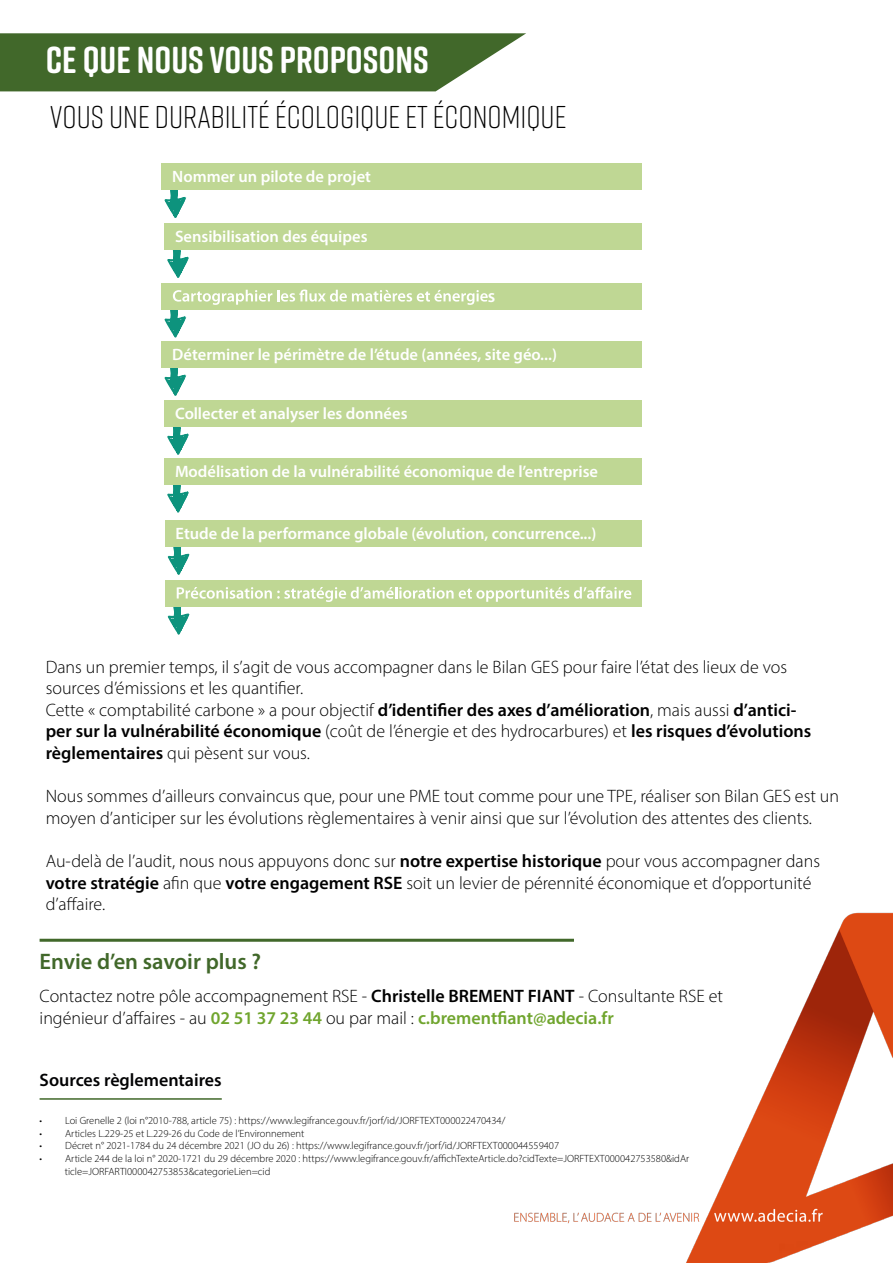
<style>
.page{position:relative;width:893px;height:1263px;background:#fff}
.page>*{position:absolute;margin:0;border:0;box-sizing:border-box;transform-origin:0 0}
.t1{font:700 37.5px "Rift Soft";color:#fff}
.t2{font:300 31.5px "Rift Soft";color:#000}
.t3{font:600 22.5px "Myriad Pro";color:#41682a}
.t4{font:300 18px/21.6px "Myriad Pro";color:#000}
.t5{font:600 18px "Myriad Pro";color:#020203}
.t6{font:600 18px "Myriad Pro";color:#fff}
.t7{font:600 16.5px "Myriad Pro";color:#fff}
.t8{font:300 10.5px/12.6px "Myriad Pro";color:#000}
.s1{font-weight:600}
.s2{font-weight:600;color:#70a52e}
</style>
<div class="page">
<svg style="left:0;top:33px;width:526px;height:58px;background:#52753d"></svg>
<hr style="left:40px;top:939px;width:534px;height:3px;background:#41682a">
<hr style="left:40px;top:1098px;width:182px;height:2px;background:#41682a">
<img style="left:503px;top:912px;width:390px;height:351px">
<svg style="left:164px;top:190px;width:22px;height:28px"></svg>
<div style="left:162px;top:164px;width:480px;height:26px;background:#bfd794"></div>
<svg style="left:167px;top:250px;width:22px;height:28px"></svg>
<div style="left:165px;top:224px;width:477px;height:26px;background:#bfd794"></div>
<div style="left:162px;top:283px;width:480px;height:27px;background:#bfd794"></div>
<svg style="left:164px;top:290px;width:324px;height:48px"></svg>
<svg style="left:164px;top:368px;width:22px;height:28px"></svg>
<div style="left:162px;top:341px;width:480px;height:27px;background:#bfd794"></div>
<svg style="left:167px;top:427px;width:22px;height:28px"></svg>
<div style="left:165px;top:400px;width:477px;height:27px;background:#bfd794"></div>
<svg style="left:167px;top:485px;width:22px;height:28px"></svg>
<div style="left:165px;top:458px;width:477px;height:27px;background:#bfd794"></div>
<svg style="left:168px;top:547px;width:22px;height:28px"></svg>
<div style="left:165px;top:520px;width:477px;height:27px;background:#bfd794"></div>
<div style="left:165px;top:580px;width:477px;height:27px;background:#bfd794"></div>
<svg style="left:168px;top:587px;width:463px;height:48px"></svg>
<h1 class="t1" style="left:46px;top:33px;width:385px">CE QUE NOUS VOUS PROPOSONS</h1>
<h2 class="t2" style="left:50px;top:95px;width:518px">VOUS UNE DURABILITÉ ÉCOLOGIQUE ET ÉCONOMIQUE</h2>
<p class="t7" style="left:172px;top:166px;width:200px">Nommer un pilote de projet</p>
<p class="t7" style="left:175px;top:226px;width:194px">Sensibilisation des équipes</p>
<p class="t6" style="left:488px;top:284px;width:9px">s</p>
<p class="t7" style="left:172px;top:344px;width:386px">Déterminer le périmètre de l’étude (années, site géo...)</p>
<p class="t7" style="left:175px;top:403px;width:234px">Collecter et analyser les données</p>
<p class="t7" style="left:175px;top:460px;width:425px">Modélisation de la vulnérabilité économique de l’entreprise</p>
<p class="t7" style="left:176px;top:523px;width:422px">Etude de la performance globale (évolution, concurrence...)</p>
<p class="t4" style="left:46px;top:656px;width:767px">Dans un premier temps, il s’agit de vous accompagner dans le Bilan GES pour faire l’état des lieux de vos sources d’émissions et les quantifier.<br>Cette « comptabilité carbone » a pour objectif <span class="s1">d’identifier des axes d’amélioration</span>, mais aussi <span class="s1">d’antici&shy;per sur la vulnérabilité économique</span> (coût de l’énergie et des hydrocarbures) et <span class="s1">les risques d’évolutions règlementaires</span> qui pèsent sur vous.</p>
<p class="t4" style="left:46px;top:785px;width:795px">Nous sommes d’ailleurs convaincus que, pour une PME tout comme pour une TPE, réaliser son Bilan GES est un moyen d’anticiper sur les évolutions règlementaires à venir ainsi que sur l’évolution des attentes des clients.</p>
<p class="t4" style="left:46px;top:850px;width:776px">Au-delà de l’audit, nous nous appuyons donc sur <span class="s1">notre expertise historique</span> pour vous accompagner dans <span class="s1">votre stratégie</span> afin que <span class="s1">votre engagement RSE</span> soit un levier de pérennité économique et d’opportunité d’affaire.</p>
<p class="t3" style="left:40px;top:947px;width:223px">Envie d’en savoir plus ?</p>
<p class="t4" style="left:40px;top:985px;width:685px">Contactez notre pôle accompagnement RSE - <span class="s1">Christelle BREMENT FIANT</span> - Consultante RSE et ingénieur d’affaires - au <span class="s2">02 51 37 23 44</span> ou par mail : <span class="s2">c.brementfiant@adecia.fr</span></p>
<p class="t5" style="left:40px;top:1069px;width:184px">Sources règlementaires</p>
<p class="t8" style="left:40px;top:1114px;width:467px">• Loi Grenelle 2 (loi n°2010-788, article 75) : https://www.legifrance.gouv.fr/jorf/id/JORFTEXT000022470434/</p>
<p class="t8" style="left:40px;top:1127px;width:266px">• Articles L.229-25 et L.229-26 du Code de l’Environnement</p>
<p class="t8" style="left:40px;top:1139px;width:521px">• Décret n° 2021-1784 du 24 décembre 2021 (JO du 26) : https://www.legifrance.gouv.fr/jorf/id/JORFTEXT000044559407</p>
<p class="t8" style="left:65px;top:1152px;width:626px;text-indent:-25px">• Article 244 de la loi n° 2020-1721 du 29 décembre 2020 : https://www.legifrance.gouv.fr/affichTexteArticle.do?cidTexte=JORFTEXT000042753580&amp;idAr ticle=JORFARTI000042753853&amp;categorieLien=cid</p>
</div>
